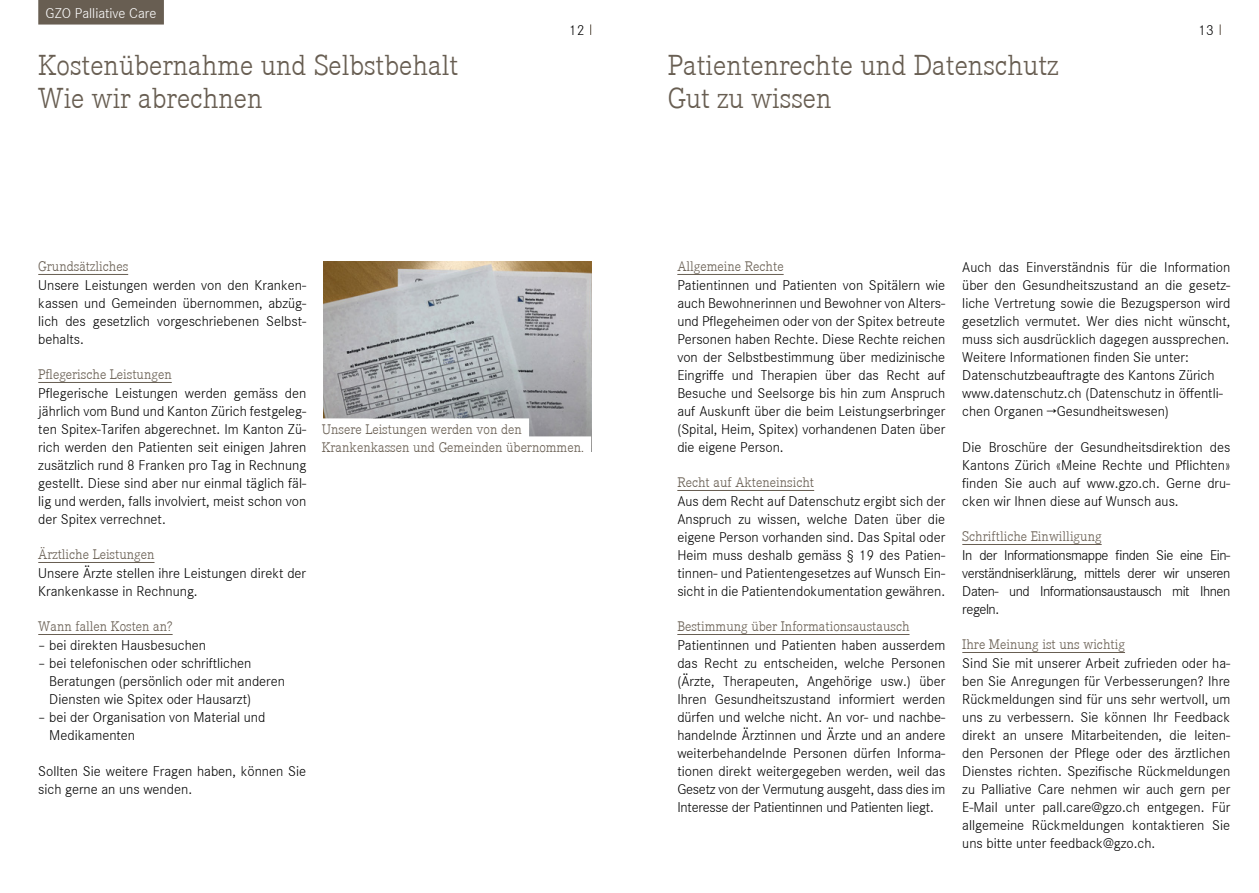
<style>
.page{position:relative;width:1259px;height:893px;background:#fff}
.page>*{position:absolute;margin:0;border:0;box-sizing:border-box;transform-origin:0 0}
.t1{font:300 30px/33px "Corporate E";color:#685e52}
.t2{font:300 14.7px/18px "Corporate S";color:#000;text-align:justify}
.t3{font:300 14.7px "Corporate S";color:#fff}
.t4{font:300 14.4px/18px "Corporate E";color:#685e52}
</style>
<div class="page">
<hr style="left:38px;top:274px;width:90px;height:1px;background:#685e52">
<hr style="left:38px;top:382px;width:134px;height:1px;background:#685e52">
<hr style="left:38px;top:562px;width:116px;height:1px;background:#685e52">
<hr style="left:38px;top:634px;width:135px;height:1px;background:#685e52">
<hr style="left:677px;top:274px;width:106px;height:1px;background:#685e52">
<hr style="left:677px;top:490px;width:137px;height:1px;background:#685e52">
<hr style="left:677px;top:634px;width:232px;height:1px;background:#685e52">
<hr style="left:962px;top:544px;width:139px;height:1px;background:#685e52">
<hr style="left:962px;top:652px;width:163px;height:1px;background:#685e52">
<div style="left:38px;top:0;width:126px;height:25px;background:#685e52"></div>
<img style="left:323px;top:262px;width:268px;height:174px">
<div style="left:322px;top:418px;width:207px;height:23px;background:#fff"></div>
<p class="t3" style="left:46px;top:3px;width:112px">GZO Palliative Care</p>
<h1 class="t1" style="left:38px;top:48px;width:421px">Kostenübernahme und Selbstbehalt<br>Wie wir abrechnen</h1>
<h1 class="t1" style="left:668px;top:48px;width:392px">Patientenrechte und Datenschutz<br>Gut zu wissen</h1>
<p class="t2" style="left:569px;top:20px;width:17px">12</p>
<p class="t2" style="left:1198px;top:20px;width:17px">13</p>
<p class="t4" style="left:38px;top:257px;width:91px">Grundsätzliches</p>
<p class="t2" style="left:38px;top:276px;width:269px">Unsere Leistungen werden von den Kranken&shy;kassen und Gemeinden übernommen, abzüg&shy;lich des gesetzlich vorgeschriebenen Selbst&shy;behalts.</p>
<p class="t4" style="left:38px;top:365px;width:135px">Pflegerische Leistungen</p>
<p class="t2" style="left:38px;top:384px;width:269px">Pflegerische Leistungen werden gemäss den jährlich vom Bund und Kanton Zürich festgeleg&shy;ten Spitex-Tarifen abgerechnet. Im Kanton Zü&shy;rich werden den Patienten seit einigen Jahren zusätzlich rund 8 Franken pro Tag in Rechnung gestellt. Diese sind aber nur einmal täglich fäl&shy;lig und werden, falls involviert, meist schon von der Spitex verrechnet.</p>
<p class="t4" style="left:38px;top:545px;width:118px">Ärztliche Leistungen</p>
<p class="t2" style="left:38px;top:564px;width:269px">Unsere Ärzte stellen ihre Leistungen direkt der<br>Krankenkasse in Rechnung.</p>
<p class="t4" style="left:38px;top:617px;width:136px">Wann fallen Kosten an?</p>
<p class="t2" style="left:38px;top:636px;width:169px">– bei direkten Hausbesuchen</p>
<p class="t2" style="left:49px;top:654px;width:237px;text-align:left;text-indent:-11px">– bei telefonischen oder schriftlichen<br>Beratungen (persönlich oder mit anderen<br>Diensten wie Spitex oder Hausarzt)</p>
<p class="t2" style="left:49px;top:708px;width:218px;text-indent:-11px">– bei der Organisation von Material und<br>Medikamenten</p>
<p class="t2" style="left:38px;top:762px;width:269px">Sollten Sie weitere Fragen haben, können Sie sich gerne an uns wenden.</p>
<p class="t4" style="left:322px;top:420px;width:264px">Unsere Leistungen werden von den<br>Krankenkassen und Gemeinden übernommen.</p>
<p class="t4" style="left:677px;top:257px;width:108px">Allgemeine Rechte</p>
<p class="t2" style="left:677px;top:276px;width:269px">Patientinnen und Patienten von Spitälern wie auch Bewohnerinnen und Bewohner von Alters&shy;und Pflegeheimen oder von der Spitex betreute Personen haben Rechte. Diese Rechte reichen von der Selbstbestimmung über medizinische Eingriffe und Therapien über das Recht auf Besuche und Seelsorge bis hin zum Anspruch auf Auskunft über die beim Leistungserbringer (Spital, Heim, Spitex) vorhandenen Daten über die eigene Person.</p>
<p class="t4" style="left:677px;top:473px;width:138px">Recht auf Akteneinsicht</p>
<p class="t2" style="left:677px;top:492px;width:269px">Aus dem Recht auf Datenschutz ergibt sich der Anspruch zu wissen, welche Daten über die eigene Person vorhanden sind. Das Spital oder Heim muss deshalb gemäss § 19 des Patien&shy;tinnen- und Patientengesetzes auf Wunsch Ein&shy;sicht in die Patientendokumentation gewähren.</p>
<p class="t4" style="left:677px;top:617px;width:234px">Bestimmung über Informationsaustausch</p>
<p class="t2" style="left:677px;top:636px;width:269px">Patientinnen und Patienten haben ausserdem das Recht zu entscheiden, welche Personen (Ärzte, Therapeuten, Angehörige usw.) über Ihren Gesundheitszustand informiert werden dürfen und welche nicht. An vor- und nachbe&shy;handelnde Ärztinnen und Ärzte und an andere weiterbehandelnde Personen dürfen Informa&shy;tionen direkt weitergegeben werden, weil das Gesetz von der Vermutung ausgeht, dass dies im Interesse der Patientinnen und Patienten liegt.</p>
<p class="t2" style="left:962px;top:258px;width:269px;text-align:left">Auch das Einverständnis für die Information über den Gesundheitszustand an die gesetz&shy;liche Vertretung sowie die Bezugsperson wird gesetzlich vermutet. Wer dies nicht wünscht, muss sich ausdrücklich dagegen aussprechen.<br>Weitere Informationen finden Sie unter:<br>Datenschutzbeauftragte des Kantons Zürich www.datenschutz.ch (Datenschutz in öffentli&shy;chen Organen →Gesundheitswesen)</p>
<p class="t2" style="left:962px;top:438px;width:269px">Die Broschüre der Gesundheitsdirektion des Kantons Zürich «Meine Rechte und Pflichten» finden Sie auch auf www.gzo.ch. Gerne dru&shy;cken wir Ihnen diese auf Wunsch aus.</p>
<p class="t4" style="left:962px;top:527px;width:141px">Schriftliche Einwilligung</p>
<p class="t2" style="left:962px;top:546px;width:269px">In der Informationsmappe finden Sie eine Ein&shy;verständniserklärung, mittels derer wir unseren Daten- und Informationsaustausch mit Ihnen regeln.</p>
<p class="t4" style="left:962px;top:635px;width:164px">Ihre Meinung ist uns wichtig</p>
<p class="t2" style="left:962px;top:654px;width:269px">Sind Sie mit unserer Arbeit zufrieden oder ha&shy;ben Sie Anregungen für Verbesserungen? Ihre Rückmeldungen sind für uns sehr wertvoll, um uns zu verbessern. Sie können Ihr Feedback direkt an unsere Mitarbeitenden, die leiten&shy;den Personen der Pflege oder des ärztlichen Dienstes richten. Spezifische Rückmeldungen zu Palliative Care nehmen wir auch gern per E-Mail unter pall.care@gzo.ch entgegen. Für allgemeine Rückmeldungen kontaktieren Sie uns bitte unter feedback@gzo.ch.</p>
</div>
